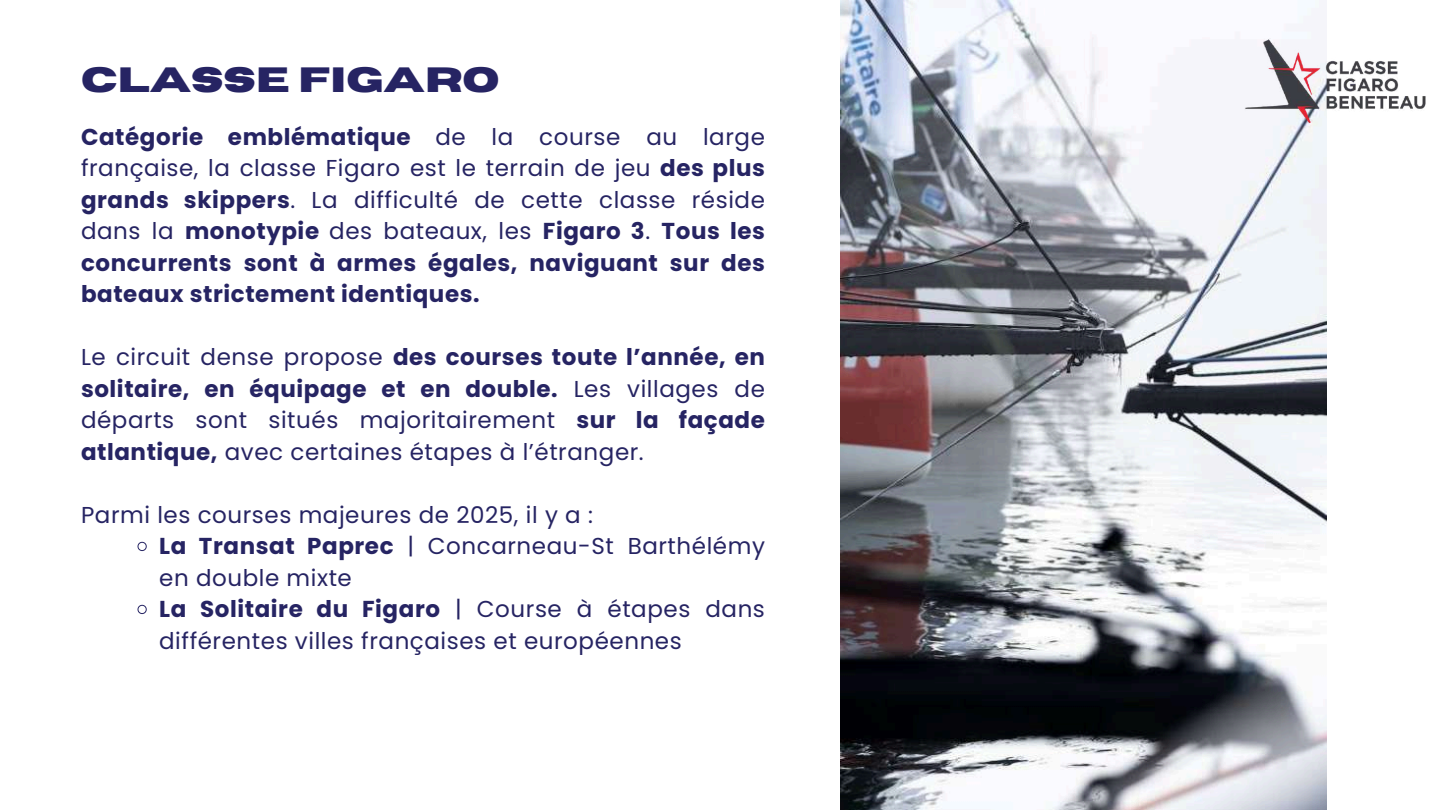
<style>
.page{position:relative;width:1440px;height:810px;background:#fff}
.page>*{position:absolute;margin:0;border:0;box-sizing:border-box;transform-origin:0 0}
.t1{font:700 35px "Horizon";color:#262463}
.t2{font:23px/31.5px "Poppins";letter-spacing:.025em;color:#262463;text-align:justify}
.t3{font:700 23px/31.5px "Poppins";letter-spacing:.025em;color:#262463;text-align:justify}
.s1{font-weight:400}
.s2{font-weight:700}
</style>
<div class="page">
<svg style="left:137px;top:541px;width:10px;height:10px"></svg>
<svg style="left:137px;top:604px;width:10px;height:10px"></svg>
<img style="left:841px;top:0;width:485px;height:810px">
<img style="left:1245px;top:38px;width:181px;height:86px">
<h1 class="t1" style="left:81px;top:62px;width:420px">CLASSE FIGARO</h1>
<p class="t3" style="left:81px;top:121px;width:685px">Catégorie emblématique <span class="s1">de la course au large française, la classe Figaro est le terrain de jeu</span> des plus grands skippers<span class="s1">. La difficulté de cette classe réside dans la</span> monotypie <span class="s1">des bateaux, les</span> Figaro 3<span class="s1">.</span> Tous les concurrents sont à armes égales, naviguant sur des bateaux strictement identiques.</p>
<p class="t2" style="left:81px;top:342px;width:685px">Le circuit dense propose <span class="s2">des courses toute l’année, en solitaire, en équipage et en double.</span> Les villages de départs sont situés majoritairement <span class="s2">sur la façade atlantique,</span> avec certaines étapes à l’étranger.</p>
<p class="t2" style="left:159px;top:499px;width:607px;text-align:left;text-indent:-78px">Parmi les courses majeures de 2025, il y a :<br><span class="s2">La Transat Paprec</span> | Concarneau-St Barthélémy en double mixte<br><span class="s2">La Solitaire du Figaro</span> | Course à étapes dans différentes villes françaises et européennes</p>
</div>
